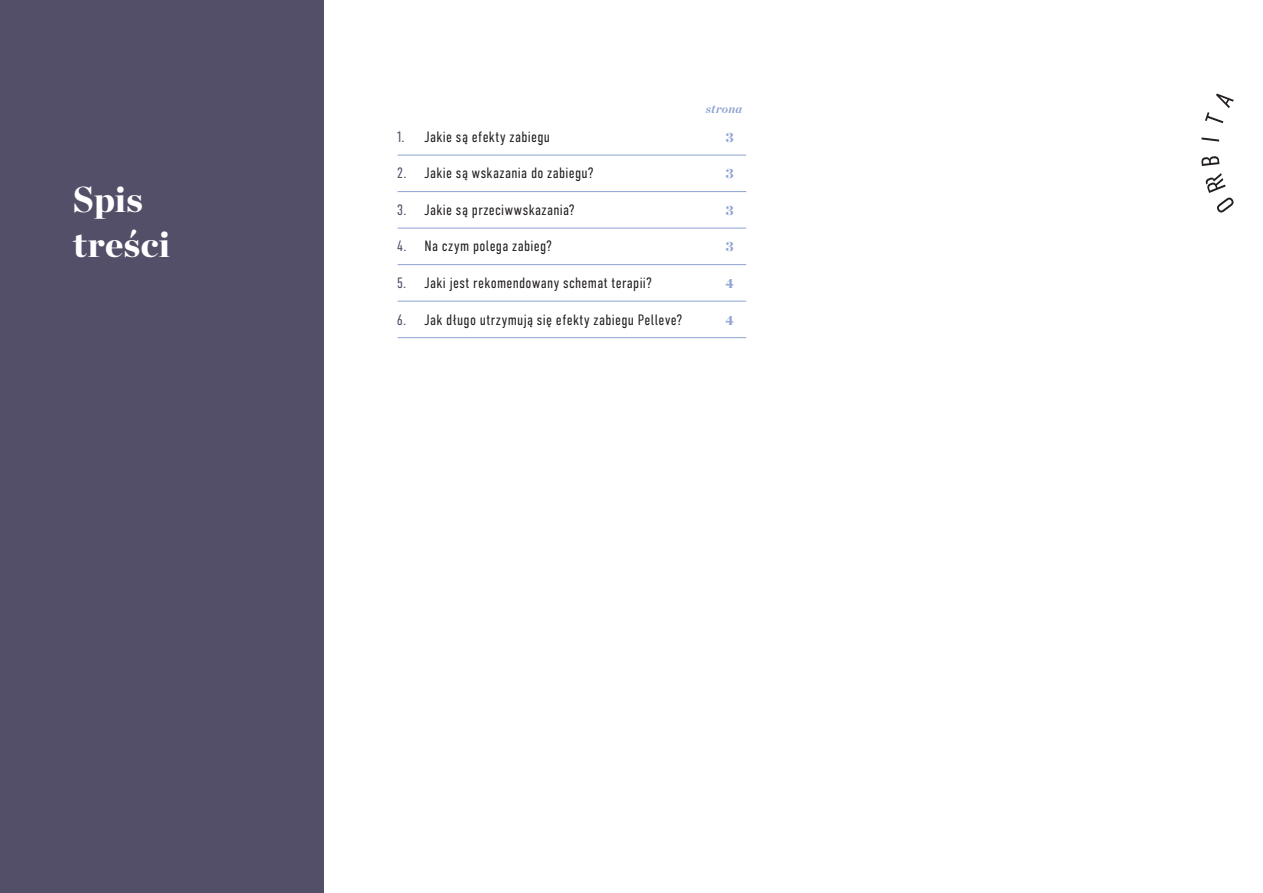
<style>
.page{position:relative;width:1263px;height:893px;background:#fff}
.page>*{position:absolute;margin:0;border:0;box-sizing:border-box;transform-origin:0 0}
.t1{font:900 36px/45px "Chronicle Display";letter-spacing:.01em;color:#fff}
.t2{font:300 15px "DIN Condensed";letter-spacing:.02em;color:#231f20}
.t3{font:900 13.5px "Chronicle Display";color:#8fa2d2}
.t4{font:italic 700 12px "Chronicle Display";letter-spacing:.015em;color:#8fa2d2}
.s1{color:#534f69}
</style>
<div class="page">
<div style="left:0;top:0;width:324px;height:893px;background:#534f69"></div>
<svg style="left:1201px;top:156px;width:18px;height:10px"></svg>
<svg style="left:1201px;top:137px;width:18px;height:5px"></svg>
<svg style="left:1205px;top:94px;width:29px;height:29px"></svg>
<svg style="left:1205px;top:173px;width:29px;height:40px"></svg>
<hr style="left:398px;top:155px;width:348px;height:1px;background:#8fa2d2">
<hr style="left:398px;top:191px;width:348px;height:1px;background:#8fa2d2">
<hr style="left:398px;top:228px;width:348px;height:1px;background:#8fa2d2">
<hr style="left:398px;top:264px;width:348px;height:1px;background:#8fa2d2">
<hr style="left:398px;top:301px;width:348px;height:1px;background:#8fa2d2">
<hr style="left:398px;top:337px;width:348px;height:1px;background:#8fa2d2">
<h1 class="t1" style="left:73px;top:174px;width:99px">Spis treści</h1>
<p class="t4" style="left:706px;top:99px;width:38px">strona</p>
<p class="t2" style="left:398px;top:128px;width:154px"><span class="s1">1.</span> Jakie są efekty zabiegu</p>
<p class="t3" style="left:726px;top:126px;width:9px">3</p>
<p class="t2" style="left:398px;top:165px;width:197px"><span class="s1">2.</span> Jakie są wskazania do zabiegu?</p>
<p class="t3" style="left:726px;top:163px;width:9px">3</p>
<p class="t2" style="left:398px;top:201px;width:178px"><span class="s1">3.</span> Jakie są przeciwwskazania?</p>
<p class="t3" style="left:726px;top:199px;width:9px">3</p>
<p class="t2" style="left:398px;top:238px;width:156px"><span class="s1">4.</span> Na czym polega zabieg?</p>
<p class="t3" style="left:726px;top:236px;width:9px">3</p>
<p class="t2" style="left:398px;top:274px;width:256px"><span class="s1">5.</span> Jaki jest rekomendowany schemat terapii?</p>
<p class="t3" style="left:725px;top:272px;width:10px">4</p>
<p class="t2" style="left:398px;top:311px;width:286px"><span class="s1">6.</span> Jak długo utrzymują się efekty zabiegu Pelleve?</p>
<p class="t3" style="left:725px;top:309px;width:10px">4</p>
</div>
